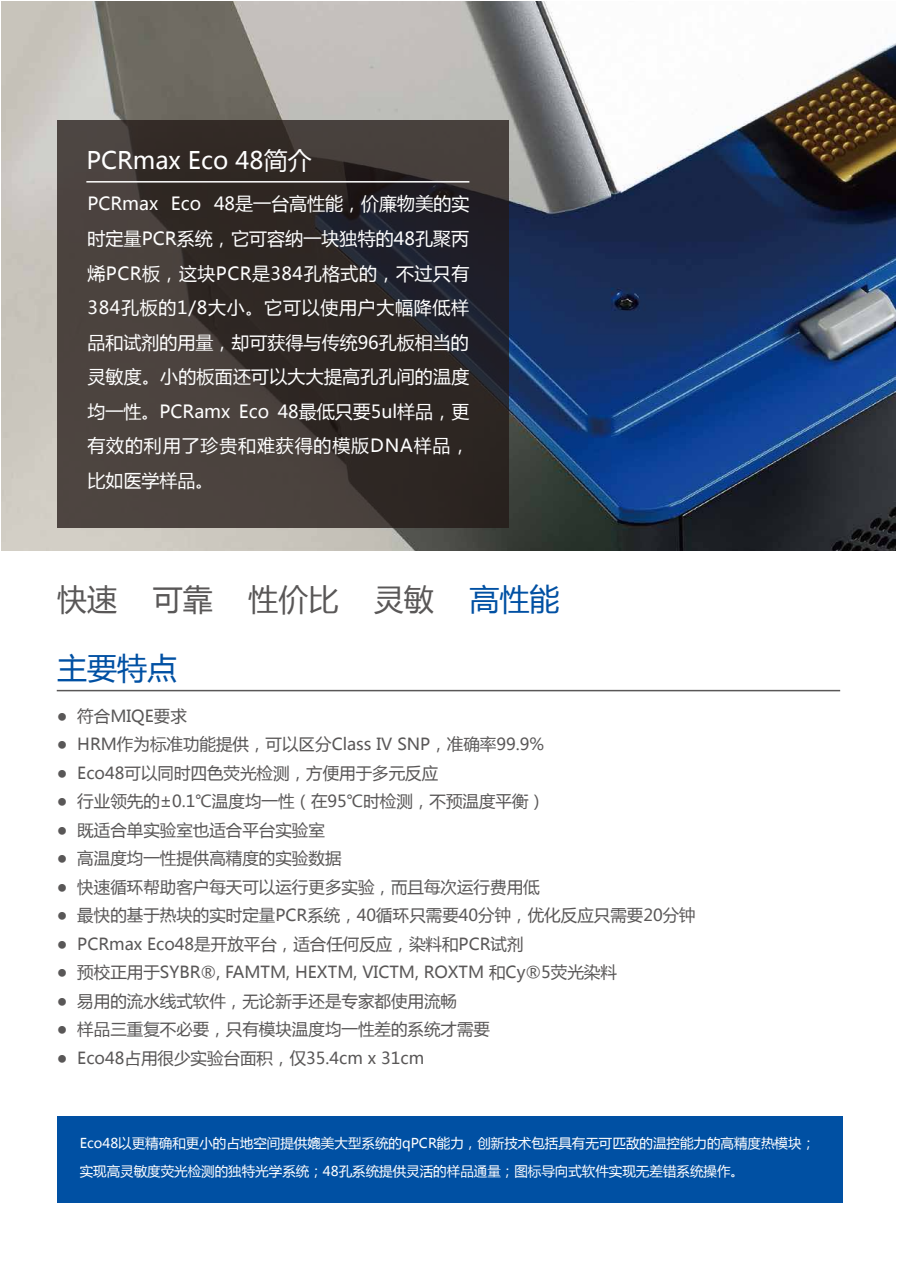
<style>
.page{position:relative;width:897px;height:1265px;background:#fff}
.page>*{position:absolute;margin:0;border:0;box-sizing:border-box;transform-origin:0 0}
.t1{font:30px "Microsoft Ya Hei";color:#595757}
.t2{font:30px "Microsoft Ya Hei";color:#0050a3}
.t3{font:24px "Microsoft Ya Hei";color:#fff}
.t4{font:18px/34.5px "Microsoft Ya Hei";color:#fff;text-align:justify}
.t5{font:16.5px "Microsoft Ya Hei";color:#595757}
.t6{font:13.5px/28.5px "Microsoft Ya Hei";color:#fff}
.s1{color:#0050a3}
</style>
<div class="page">
<div style="left:57px;top:1116px;width:785px;height:86px;background:#0050a3"></div>
<hr style="left:57px;top:690px;width:782px;height:1px;background:#595757">
<img style="left:2px;top:2px;width:893px;height:548px">
<svg style="left:57px;top:121px;width:451px;height:407px;background:#393230"></svg>
<hr style="left:86px;top:181px;width:383px;height:1px;background:#fff">
<h2 class="t3" style="left:86px;top:144px;width:227px">PCRmax Eco 48简介</h2>
<p class="t4" style="left:87px;top:186px;width:383px">PCRmax Eco 48是一台高性能，价廉物美的实时定量PCR系统，它可容纳一块独特的48孔聚丙烯PCR板，这块PCR是384孔格式的，不过只有384孔板的1/8大小。它可以使用户大幅降低样品和试剂的用量，却可获得与传统96孔板相当的灵敏度。小的板面还可以大大提高孔孔间的温度均一性。PCRamx Eco 48最低只要5ul样品，更有效的利用了珍贵和难获得的模版DNA样品，比如医学样品。</p>
<h1 class="t1" style="left:57px;top:579px;width:504px">快速 可靠 性价比 灵敏 <span class="s1">高性能</span></h1>
<h1 class="t2" style="left:57px;top:648px;width:121px">主要特点</h1>
<p class="t5" style="left:57px;top:704px;width:132px">● 符合MIQE要求</p>
<p class="t5" style="left:57px;top:733px;width:488px">● HRM作为标准功能提供，可以区分Class IV SNP，准确率99.9%</p>
<p class="t5" style="left:57px;top:761px;width:383px">● Eco48可以同时四色荧光检测，方便用于多元反应</p>
<p class="t5" style="left:57px;top:790px;width:489px">● 行业领先的±0.1℃温度均一性（在95℃时检测，不预温度平衡）</p>
<p class="t5" style="left:57px;top:818px;width:270px">● 既适合单实验室也适合平台实验室</p>
<p class="t5" style="left:57px;top:847px;width:286px">● 高温度均一性提供高精度的实验数据</p>
<p class="t5" style="left:57px;top:875px;width:484px">● 快速循环帮助客户每天可以运行更多实验，而且每次运行费用低</p>
<p class="t5" style="left:57px;top:904px;width:640px">● 最快的基于热块的实时定量PCR系统，40循环只需要40分钟，优化反应只需要20分钟</p>
<p class="t5" style="left:57px;top:932px;width:468px">● PCRmax Eco48是开放平台，适合任何反应，染料和PCR试剂</p>
<p class="t5" style="left:57px;top:961px;width:561px">● 预校正用于SYBR®, FAMTM, HEXTM, VICTM, ROXTM 和Cy®5荧光染料</p>
<p class="t5" style="left:57px;top:989px;width:402px">● 易用的流水线式软件，无论新手还是专家都使用流畅</p>
<p class="t5" style="left:57px;top:1018px;width:435px">● 样品三重复不必要，只有模块温度均一性差的系统才需要</p>
<p class="t5" style="left:57px;top:1046px;width:369px">● Eco48占用很少实验台面积，仅35.4cm x 31cm</p>
<p class="t6" style="left:80px;top:1127px;width:736px">Eco48以更精确和更小的占地空间提供媲美大型系统的qPCR能力，创新技术包括具有无可匹敌的温控能力的高精度热模块；实现高灵敏度荧光检测的独特光学系统；48孔系统提供灵活的样品通量；图标导向式软件实现无差错系统操作。</p>
</div>
